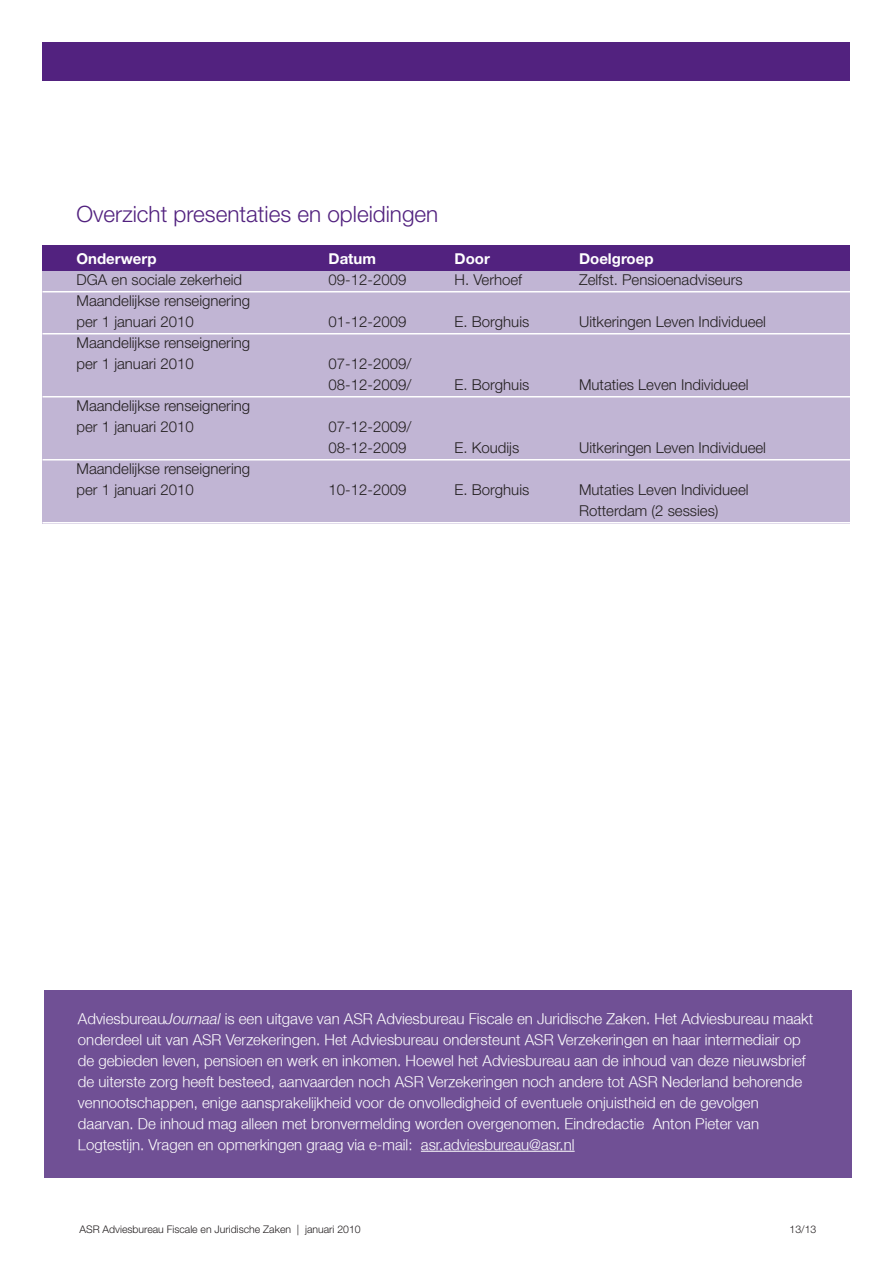
<style>
.page{position:relative;width:893px;height:1263px;background:#fff}
.page>*{position:absolute;margin:0;border:0;box-sizing:border-box;transform-origin:0 0}
._3_Tekst___10_pt{font:300 22.5px "Helvetica Neue";color:#52227f}
._3_Tekst___10_pt-2{font:300 15px/21px "Fortis Helvetica";color:#fff}
._3_Tekst___10_pt-3{font:300 15px "Helvetica Neue";color:#231f20}
._3_Tekst___10_pt-4{font:700 15px "Helvetica Neue";color:#fff}
._5_Informatie___7_pt{font:300 10.5px "Helvetica Neue";color:#231f20}
.s1{font-style:italic}
</style>
<div class="page">
<div style="left:43px;top:245px;width:807px;height:26px;background:#52227f"></div>
<div style="left:43px;top:271px;width:807px;height:252px;background:#c1b5d4"></div>
<div style="left:43px;top:43px;width:807px;height:38px;background:#52227f"></div>
<hr style="left:43px;top:291px;width:807px;height:1px;background:#fff">
<hr style="left:43px;top:333px;width:807px;height:1px;background:#fff">
<hr style="left:43px;top:396px;width:807px;height:1px;background:#fff">
<hr style="left:43px;top:459px;width:807px;height:1px;background:#fff">
<hr style="left:43px;top:522px;width:807px;height:1px;background:#fff">
<div style="left:44px;top:991px;width:808px;height:187px;background:#705095"></div>
<hr style="left:421px;top:1151px;width:154px;height:1px;background:#fff">
<p class="_3_Tekst___10_pt" style="left:77px;top:200px;width:363px">Overzicht presentaties en opleidingen</p>
<p class="_3_Tekst___10_pt-4" style="left:77px;top:249px;width:81px">Onderwerp</p>
<p class="_3_Tekst___10_pt-4" style="left:329px;top:249px;width:49px">Datum</p>
<p class="_3_Tekst___10_pt-4" style="left:455px;top:249px;width:37px">Door</p>
<p class="_3_Tekst___10_pt-4" style="left:579px;top:249px;width:76px">Doelgroep</p>
<p class="_3_Tekst___10_pt-3" style="left:77px;top:270px;width:167px">DGA en sociale zekerheid</p>
<p class="_3_Tekst___10_pt-3" style="left:329px;top:270px;width:79px">09-12-2009</p>
<p class="_3_Tekst___10_pt-3" style="left:455px;top:270px;width:69px">H. Verhoef</p>
<p class="_3_Tekst___10_pt-3" style="left:579px;top:270px;width:165px">Zelfst. Pensioenadviseurs</p>
<p class="_3_Tekst___10_pt-3" style="left:77px;top:291px;width:175px">Maandelijkse renseignering</p>
<p class="_3_Tekst___10_pt-3" style="left:77px;top:312px;width:119px">per 1 januari 2010</p>
<p class="_3_Tekst___10_pt-3" style="left:329px;top:312px;width:79px">01-12-2009</p>
<p class="_3_Tekst___10_pt-3" style="left:455px;top:312px;width:76px">E. Borghuis</p>
<p class="_3_Tekst___10_pt-3" style="left:579px;top:312px;width:188px">Uitkeringen Leven Individueel</p>
<p class="_3_Tekst___10_pt-3" style="left:77px;top:333px;width:175px">Maandelijkse renseignering</p>
<p class="_3_Tekst___10_pt-3" style="left:77px;top:354px;width:119px">per 1 januari 2010</p>
<p class="_3_Tekst___10_pt-3" style="left:329px;top:354px;width:84px">07-12-2009/</p>
<p class="_3_Tekst___10_pt-3" style="left:329px;top:375px;width:84px">08-12-2009/</p>
<p class="_3_Tekst___10_pt-3" style="left:455px;top:375px;width:76px">E. Borghuis</p>
<p class="_3_Tekst___10_pt-3" style="left:579px;top:375px;width:171px">Mutaties Leven Individueel</p>
<p class="_3_Tekst___10_pt-3" style="left:77px;top:396px;width:175px">Maandelijkse renseignering</p>
<p class="_3_Tekst___10_pt-3" style="left:77px;top:417px;width:119px">per 1 januari 2010</p>
<p class="_3_Tekst___10_pt-3" style="left:329px;top:417px;width:84px">07-12-2009/</p>
<p class="_3_Tekst___10_pt-3" style="left:329px;top:438px;width:79px">08-12-2009</p>
<p class="_3_Tekst___10_pt-3" style="left:455px;top:438px;width:66px">E. Koudijs</p>
<p class="_3_Tekst___10_pt-3" style="left:579px;top:438px;width:188px">Uitkeringen Leven Individueel</p>
<p class="_3_Tekst___10_pt-3" style="left:77px;top:459px;width:175px">Maandelijkse renseignering</p>
<p class="_3_Tekst___10_pt-3" style="left:77px;top:480px;width:119px">per 1 januari 2010</p>
<p class="_3_Tekst___10_pt-3" style="left:329px;top:480px;width:79px">10-12-2009</p>
<p class="_3_Tekst___10_pt-3" style="left:455px;top:480px;width:76px">E. Borghuis</p>
<p class="_3_Tekst___10_pt-3" style="left:579px;top:480px;width:171px">Mutaties Leven Individueel</p>
<p class="_3_Tekst___10_pt-3" style="left:579px;top:501px;width:141px">Rotterdam (2 sessies)</p>
<p class="_3_Tekst___10_pt-2" style="left:78px;top:1008px;width:737px">Adviesbureau<span class="s1">Journaal</span> is een uitgave van ASR Adviesbureau Fiscale en Juridische Zaken. Het Adviesbureau maakt onderdeel uit van ASR Verzekeringen. Het Adviesbureau ondersteunt ASR Verzekeringen en haar intermediair op de gebieden leven, pensioen en werk en inkomen. Hoewel het Adviesbureau aan de inhoud van deze nieuwsbrief de uiterste zorg heeft besteed, aanvaarden noch ASR Verzekeringen noch andere tot ASR Nederland behorende vennootschappen, enige aansprakelijkheid voor de onvolledigheid of eventuele onjuistheid en de gevolgen daarvan. De inhoud mag alleen met bronvermelding worden overgenomen. Eindredactie Anton Pieter van Logtestijn. Vragen en opmerkingen graag via e-mail: asr.adviesbureau@asr.nl</p>
<p class="_5_Informatie___7_pt" style="left:79px;top:1223px;width:283px">ASR Adviesbureau Fiscale en Juridische Zaken | januari 2010</p>
<p class="_5_Informatie___7_pt" style="left:790px;top:1223px;width:28px">13/13</p>
</div>
